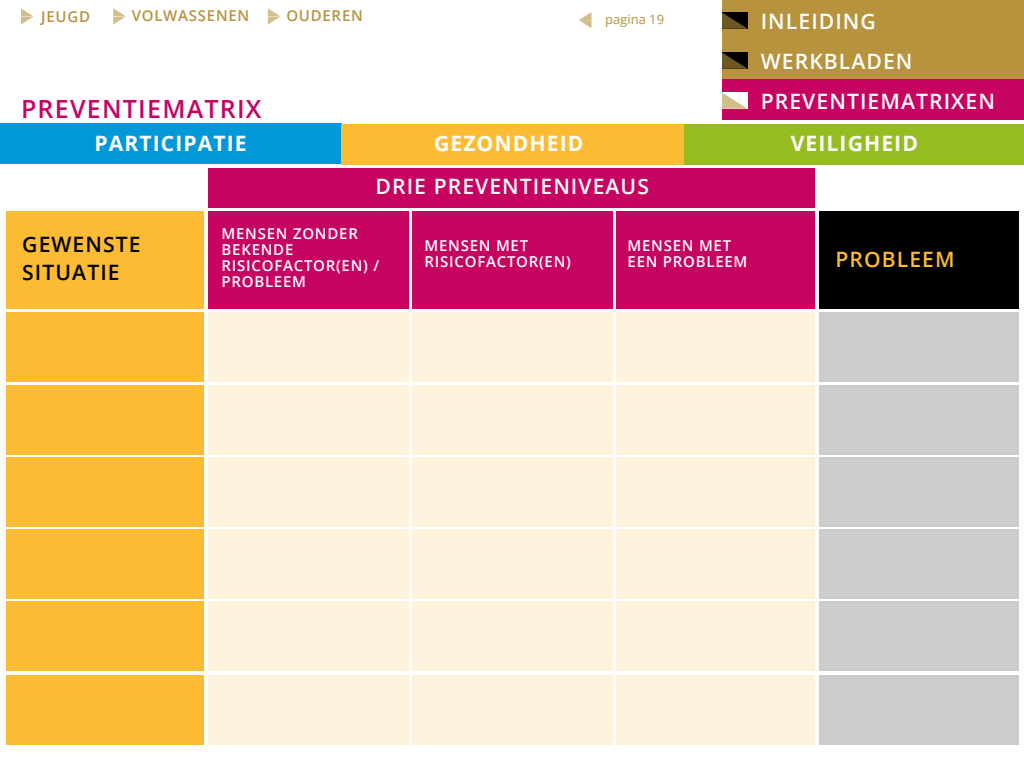
<style>
.page{position:relative;width:1024px;height:768px;background:#fff}
.page>*{position:absolute;margin:0;border:0;box-sizing:border-box;transform-origin:0 0}
.t1{font:600 25px "Open Sans";letter-spacing:.05em;color:#c70362}
.t2{font:600 21.2px/40px "Open Sans";letter-spacing:.05em;color:#fff}
.t3{font:700 21.2px "Open Sans";letter-spacing:.05em;color:#fff}
.t4{font:600 21.2px/28.6px "Open Sans";letter-spacing:.05em;color:#000}
.t5{font:600 21.2px "Open Sans";letter-spacing:.05em;color:#fbbc33}
.t6{font:600 15px/16px "Open Sans";letter-spacing:.05em;color:#fff}
.t7{font:600 15px "Open Sans";letter-spacing:.05em;color:#b7933e}
.t8{font:13px "Open Sans";color:#b7933e}
</style>
<div class="page">
<div style="left:6px;top:313px;width:198px;height:69px;background:#fbbc33"></div>
<div style="left:6px;top:385px;width:198px;height:69px;background:#fbbc33"></div>
<div style="left:6px;top:457px;width:198px;height:69px;background:#fbbc33"></div>
<div style="left:208px;top:313px;width:201px;height:69px;background:#fff2dc"></div>
<div style="left:208px;top:385px;width:201px;height:69px;background:#fff2dc"></div>
<div style="left:208px;top:457px;width:201px;height:69px;background:#fff2dc"></div>
<div style="left:208px;top:529px;width:201px;height:69px;background:#fff2dc"></div>
<div style="left:413px;top:313px;width:200px;height:69px;background:#fff2dc"></div>
<div style="left:413px;top:385px;width:200px;height:69px;background:#fff2dc"></div>
<div style="left:413px;top:457px;width:200px;height:69px;background:#fff2dc"></div>
<div style="left:413px;top:529px;width:200px;height:69px;background:#fff2dc"></div>
<div style="left:616px;top:313px;width:199px;height:69px;background:#fff2dc"></div>
<div style="left:616px;top:385px;width:199px;height:69px;background:#fff2dc"></div>
<div style="left:616px;top:457px;width:199px;height:69px;background:#fff2dc"></div>
<div style="left:616px;top:529px;width:199px;height:69px;background:#fff2dc"></div>
<div style="left:819px;top:313px;width:200px;height:69px;background:#ccc"></div>
<div style="left:819px;top:385px;width:200px;height:69px;background:#ccc"></div>
<div style="left:819px;top:457px;width:200px;height:69px;background:#ccc"></div>
<div style="left:208px;top:602px;width:201px;height:69px;background:#fff2dc"></div>
<div style="left:413px;top:602px;width:200px;height:69px;background:#fff2dc"></div>
<div style="left:616px;top:602px;width:199px;height:69px;background:#fff2dc"></div>
<div style="left:6px;top:529px;width:198px;height:69px;background:#fbbc33"></div>
<div style="left:819px;top:529px;width:200px;height:69px;background:#ccc"></div>
<div style="left:0;top:124px;width:341px;height:40px;background:#0098d8"></div>
<div style="left:341px;top:124px;width:344px;height:40px;background:#fbbc33"></div>
<div style="left:684px;top:124px;width:340px;height:40px;background:#95bd20"></div>
<div style="left:209px;top:168px;width:606px;height:40px;background:#c70362"></div>
<div style="left:6px;top:211px;width:198px;height:98px;background:#fbbc33"></div>
<div style="left:208px;top:211px;width:201px;height:98px;background:#c70362"></div>
<div style="left:413px;top:211px;width:200px;height:98px;background:#c70362"></div>
<div style="left:616px;top:211px;width:199px;height:98px;background:#c70362"></div>
<div style="left:819px;top:211px;width:200px;height:98px;background:#000"></div>
<svg style="left:579px;top:12px;width:13px;height:16px"></svg>
<div style="left:208px;top:675px;width:201px;height:69px;background:#fff2dc"></div>
<div style="left:413px;top:675px;width:200px;height:69px;background:#fff2dc"></div>
<div style="left:616px;top:675px;width:199px;height:69px;background:#fff2dc"></div>
<div style="left:6px;top:602px;width:198px;height:69px;background:#fbbc33"></div>
<div style="left:819px;top:602px;width:200px;height:69px;background:#ccc"></div>
<div style="left:6px;top:675px;width:198px;height:69px;background:#fbbc33"></div>
<div style="left:819px;top:675px;width:200px;height:69px;background:#ccc"></div>
<div style="left:722px;top:0;width:302px;height:40px;background:#b7933e"></div>
<svg style="left:722px;top:13px;width:26px;height:16px"></svg>
<div style="left:722px;top:40px;width:302px;height:40px;background:#b7933e"></div>
<svg style="left:722px;top:53px;width:26px;height:16px"></svg>
<svg style="left:21px;top:8px;width:13px;height:17px"></svg>
<svg style="left:113px;top:8px;width:13px;height:17px"></svg>
<svg style="left:268px;top:8px;width:13px;height:17px"></svg>
<div style="left:722px;top:80px;width:302px;height:40px;background:#c70362"></div>
<svg style="left:722px;top:93px;width:26px;height:16px"></svg>
<p class="t7" style="left:41px;top:6px;width:50px">JEUGD</p>
<p class="t7" style="left:132px;top:6px;width:119px">VOLWASSENEN</p>
<p class="t7" style="left:286px;top:5px;width:78px">OUDEREN</p>
<p class="t8" style="left:605px;top:10px;width:61px">pagina 19</p>
<h2 class="t2" style="left:761px;top:1px;width:153px">INLEIDING<br>WERKBLADEN</h2>
<h1 class="t1" style="left:21px;top:92px;width:242px">PREVENTIEMATRIX</h1>
<h2 class="t2" style="left:761px;top:81px;width:236px">PREVENTIEMATRIXEN</h2>
<h2 class="t3" style="left:94px;top:128px;width:154px">PARTICIPATIE</h2>
<h2 class="t3" style="left:434px;top:128px;width:151px">GEZONDHEID</h2>
<h2 class="t3" style="left:791px;top:128px;width:129px">VEILIGHEID</h2>
<h2 class="t2" style="left:376px;top:166px;width:275px">DRIE PREVENTIENIVEAUS</h2>
<h2 class="t4" style="left:22px;top:229px;width:120px">GEWENSTE<br>SITUATIE</h2>
<p class="t6" style="left:222px;top:225px;width:159px">MENSEN ZONDER<br>BEKENDE<br>RISICOFACTOR(EN) /<br>PROBLEEM</p>
<p class="t6" style="left:425px;top:238px;width:148px">MENSEN MET<br>RISICOFACTOR(EN)</p>
<p class="t6" style="left:628px;top:238px;width:121px">MENSEN MET<br>EEN PROBLEEM</p>
<h2 class="t5" style="left:835px;top:245px;width:121px">PROBLEEM</h2>
</div>
